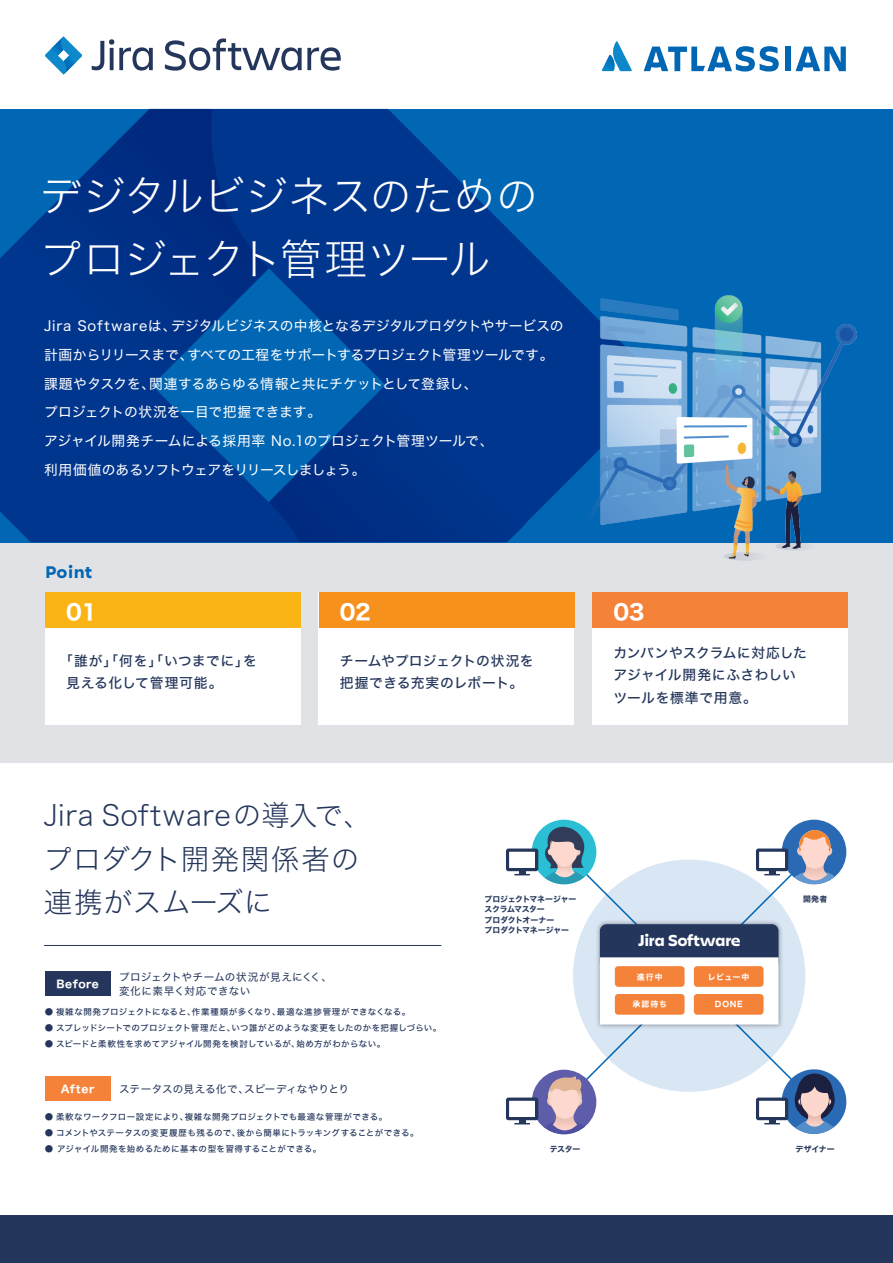
<style>
.page{position:relative;width:893px;height:1263px;background:#fff}
.page>*{position:absolute;margin:0;border:0;box-sizing:border-box;transform-origin:0 0}
.t1{font:42.45px/63.2px "Hira Kaku Std W2";letter-spacing:-.02em;color:#fff}
.t2{font:28.65px/43.7px "Hira Kaku Std W2";letter-spacing:.015em;color:#24365b}
.t3{font:21.15px "Hira Kaku Std W7";color:#fff}
.t4{font:700 17.85px "Charlie Text";letter-spacing:.02em;color:#0166b3}
.t5{font:700 16.65px "Charlie Text";letter-spacing:-.025em;color:#fff}
.t6{font:13.8px/28.7px "Hira Kaku Std W4";letter-spacing:-.01em;color:#fff}
.t7{font:13.8px/22.2px "Hira Kaku Std W5";letter-spacing:.025em;color:#24365b}
.t8{font:13.8px/22.2px "Hira Kaku Std W5";letter-spacing:.005em;color:#24365b}
.t9{font:10.65px/13.8px "Hira Kaku Std W4";letter-spacing:.02em;color:#24365b}
.t10{font:10.65px "Hira Kaku Std W4";color:#24365b}
.t11{font:10.65px "Hira Kaku Std W7";letter-spacing:.045em;color:#fff}
.t12{font:8.55px "Hira Kaku Std W5";letter-spacing:.04em;color:#24365b}
.t13{font:8.55px "Hira Kaku Std W5";letter-spacing:.015em;color:#24365b}
.t14{font:7.95px/10.5px "Hira Kaku Std W7";letter-spacing:-.02em;color:#24365b}
.t15{font:7.95px "Hira Kaku Std W7";letter-spacing:.115em;color:#fff}
</style>
<div class="page">
<div style="left:0;top:542px;width:893px;height:221px;background:#e0e2e6"></div>
<div style="left:0;top:109px;width:893px;height:433px;background:#0166b3"></div>
<svg style="left:0;top:109px;width:576px;height:433px;fill:#00368e"></svg>
<img style="left:12px;top:109px;width:257px;height:277px">
<img style="left:269px;top:385px;width:256px;height:157px">
<svg style="left:92px;top:39px;width:61px;height:32px"></svg>
<svg style="left:165px;top:38px;width:176px;height:33px"></svg>
<svg style="left:45px;top:37px;width:37px;height:38px"></svg>
<img style="left:51px;top:36px;width:13px;height:20px">
<img style="left:64px;top:55px;width:12px;height:20px">
<img style="left:602px;top:55px;width:10px;height:16px">
<svg style="left:612px;top:41px;width:20px;height:30px"></svg>
<div style="left:785px;top:47px;width:6px;height:24px;background:#0166b3"></div>
<svg style="left:644px;top:46px;width:135px;height:26px"></svg>
<svg style="left:795px;top:47px;width:51px;height:24px"></svg>
<div style="left:592px;top:593px;width:256px;height:132px;background:#fff"></div>
<div style="left:592px;top:593px;width:256px;height:35px;background:#f48238"></div>
<div style="left:45px;top:593px;width:256px;height:132px;background:#fff"></div>
<div style="left:45px;top:593px;width:256px;height:35px;background:#fbb416"></div>
<div style="left:319px;top:593px;width:255px;height:132px;background:#fff"></div>
<div style="left:319px;top:593px;width:255px;height:35px;background:#f6911e"></div>
<div style="left:0;top:1215px;width:893px;height:48px;background:#24365b"></div>
<div style="left:45px;top:971px;width:65px;height:25px;background:#24365b"></div>
<div style="left:45px;top:1076px;width:65px;height:25px;background:#f48238"></div>
<hr style="left:44px;top:945px;width:397px;height:1px;background:#24365b">
<img style="left:576px;top:296px;width:280px;height:265px">
<svg style="left:562px;top:850px;width:254px;height:254px"></svg>
<img style="left:593px;top:917px;width:193px;height:114px">
<div style="left:600px;top:924px;width:178px;height:45px;background:#24365b;border-radius:7px"></div>
<div style="left:600px;top:957px;width:178px;height:67px;background:#fff"></div>
<div style="left:615px;top:966px;width:70px;height:21px;background:#f48238;border-radius:3px"></div>
<div style="left:694px;top:966px;width:69px;height:21px;background:#f48238;border-radius:3px"></div>
<div style="left:615px;top:994px;width:70px;height:21px;background:#f48238;border-radius:3px"></div>
<div style="left:694px;top:994px;width:69px;height:21px;background:#f48238;border-radius:3px"></div>
<div style="left:532px;top:1070px;width:64px;height:64px;background:#5d5da9;border-radius:50%"></div>
<svg style="left:544px;top:1076px;width:41px;height:58px"></svg>
<div style="left:532px;top:820px;width:64px;height:64px;background:#2abfd4;border-radius:50%"></div>
<svg style="left:545px;top:827px;width:40px;height:60px"></svg>
<div style="left:782px;top:820px;width:64px;height:64px;background:#2a6ab4;border-radius:50%"></div>
<svg style="left:794px;top:830px;width:41px;height:54px"></svg>
<svg style="left:506px;top:848px;width:32px;height:27px"></svg>
<svg style="left:756px;top:848px;width:32px;height:27px"></svg>
<svg style="left:506px;top:1097px;width:32px;height:27px"></svg>
<svg style="left:756px;top:1068px;width:90px;height:66px"></svg>
<h1 class="t1" style="left:40px;top:164px;width:500px">デジタルビジネスのためのプロジェクト管理ツール</h1>
<h3 class="t6" style="left:44px;top:312px;width:521px">Jira Softwareは、デジタルビジネスの中核となるデジタルプロダクトやサービスの計画からリリースまで、すべての工程をサポートするプロジェクト管理ツールです。課題やタスクを、関連するあらゆる情報と共にチケットとして登録し、<br>プロジェクトの状況を一目で把握できます。<br>アジャイル開発チームによる採用率 No.1のプロジェクト管理ツールで、<br>利用価値のあるソフトウェアをリリースしましょう。</h3>
<h3 class="t4" style="left:45px;top:559px;width:49px">Point</h3>
<h3 class="t3" style="left:66px;top:596px;width:35px">0１</h3>
<h3 class="t7" style="left:66px;top:650px;width:192px;text-indent:-7px">「誰が」「何を」「いつまでに」を見える化して管理可能。</h3>
<h3 class="t8" style="left:340px;top:650px;width:195px">チームやプロジェクトの状況を把握できる充実のレポート。</h3>
<h3 class="t3" style="left:340px;top:596px;width:33px">02</h3>
<h3 class="t3" style="left:613px;top:596px;width:33px">03</h3>
<h3 class="t7" style="left:613px;top:642px;width:195px">カンバンやスクラムに対応したアジャイル開発にふさわしいツールを標準で用意。</h3>
<h2 class="t2" style="left:44px;top:792px;width:330px">Jira Softwareの導入で、プロダクト開発関係者の連携がスムーズに</h2>
<p class="t11" style="left:56px;top:975px;width:44px">Before</p>
<p class="t9" style="left:119px;top:970px;width:215px">プロジェクトやチームの状況が見えにくく、変化に素早く対応できない</p>
<p class="t12" style="left:45px;top:1005px;width:367px">● 複雑な開発プロジェクトになると、作業種類が多くなり、最適な進捗管理ができなくなる。</p>
<p class="t13" style="left:45px;top:1021px;width:398px">● スプレッドシートでのプロジェクト管理だと、いつ誰がどのような変更をしたのかを把握しづらい。</p>
<p class="t12" style="left:45px;top:1037px;width:342px">● スピードと柔軟性を求めてアジャイル開発を検討しているが、始め方がわからない。</p>
<p class="t11" style="left:61px;top:1080px;width:35px">After</p>
<p class="t10" style="left:119px;top:1081px;width:231px">ステータスの見える化で、スピーディなやりとり</p>
<p class="t12" style="left:45px;top:1110px;width:344px">● 柔軟なワークフロー設定により、複雑な開発プロジェクトでも最適な管理ができる。</p>
<p class="t12" style="left:45px;top:1126px;width:375px">● コメントやステータスの変更履歴も残るので、後から簡単にトラッキングすることができる。</p>
<p class="t12" style="left:45px;top:1142px;width:278px">● アジャイル開発を始めるために基本の型を習得することができる。</p>
<p class="t14" style="left:485px;top:894px;width:93px">プロジェクトマネージャー</p>
<p class="t14" style="left:803px;top:894px;width:26px">開発者</p>
<p class="t14" style="left:485px;top:904px;width:86px">スクラムマスター<br>プロダクトオーナー<br>プロダクトマネージャー</p>
<h3 class="t5" style="left:638px;top:928px;width:104px">Jira Software</h3>
<p class="t15" style="left:637px;top:970px;width:27px">進行中</p>
<p class="t15" style="left:708px;top:970px;width:43px">レビュー中</p>
<p class="t15" style="left:632px;top:998px;width:36px">承認待ち</p>
<p class="t15" style="left:715px;top:998px;width:29px">DONE</p>
<p class="t14" style="left:550px;top:1144px;width:32px">テスター</p>
<p class="t14" style="left:795px;top:1144px;width:41px">デザイナー</p>
</div>
